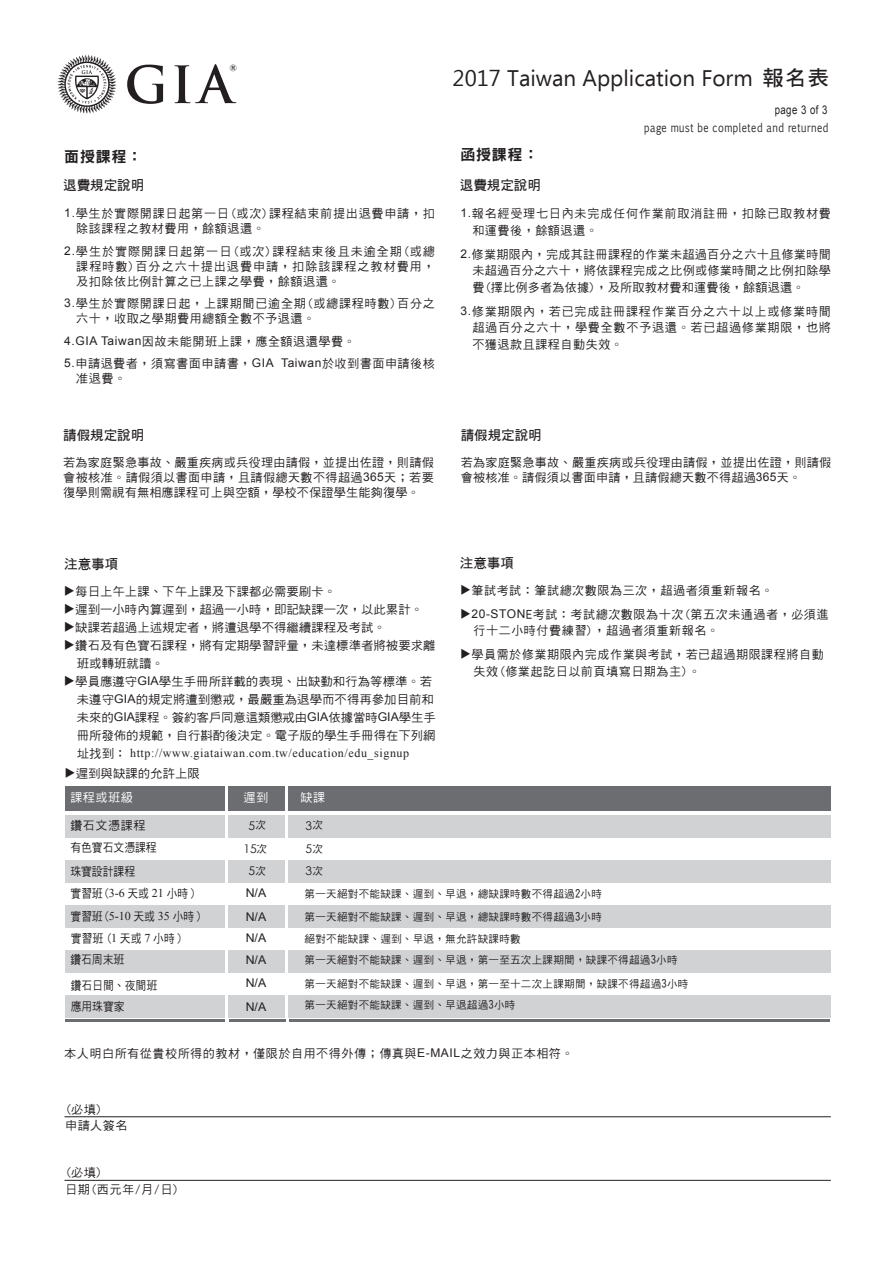
<style>
.page{position:relative;width:893px;height:1263px;background:#fff}
.page>*{position:absolute;margin:0;border:0;box-sizing:border-box;transform-origin:0 0}
.t1{font:22.5px "Ebrima";color:#231f20}
.t2{font:15px "DFN Hei XB HK BF";letter-spacing:.05em;color:#231f20}
.t3{font:13.5px "DF Hei Bd HK BF";color:#231f20}
.t4{font:12px/16.5px "DF Hei Md HK BF";letter-spacing:.05em;color:#231f20;text-align:justify}
.t5{font:12px/18px "DF Hei Md HK BF";letter-spacing:.01em;color:#231f20}
.t6{font:12px/15px "DF Hei Md HK BF";letter-spacing:.07em;color:#231f20}
.t7{font:12px/15px "DF Hei Md HK BF";letter-spacing:.03em;color:#231f20}
.t8{font:12px "Times New Roman";letter-spacing:.05em;color:#231f20}
.t9{font:12px/22.5px "DF Hei Md HK BF";color:#231f20;scale:.9 1}
.t10{font:12px "Euphemia CAS";letter-spacing:.05em;color:#231f20;scale:.8 1}
.t11{font:12px/22.8px "Arial";letter-spacing:.05em;color:#231f20}
.t12{font:12px "DF Hei Md HK BF";letter-spacing:.05em;color:#231f20;scale:.9 1}
.t13{font:12px/22.2px "DF Hei Md HK BF";color:#231f20}
.t14{font:12px "Century Gothic";color:#231f20}
.t15{font:12px "DF Hei Md HK BF";letter-spacing:.05em;color:#fff}
.t16{font:12px "Arial";letter-spacing:.05em;color:#231f20;scale:.8 1}
.t17{font:10.5px/21.6px "DF Hei Md HK BF";letter-spacing:.03em;color:#231f20}
.s1{font-family:"DF Hei Bd HK BF";font-size:21.15px}
.s2{font-family:"Arial"}
.s3{font-family:"DF Hei Md HK BF"}
.s4{font-family:"Times New Roman"}
.s5{font-family:"DF Hei Md HK BF";font-size:10.5px}
</style>
<div class="page">
<hr style="left:64px;top:1180px;width:767px;height:1px;background:#231f20">
<hr style="left:64px;top:1116px;width:767px;height:1px;background:#231f20">
<svg style="left:127px;top:65px;width:36px;height:39px"></svg>
<svg style="left:174px;top:64px;width:62px;height:39px"></svg>
<svg style="left:58px;top:55px;width:58px;height:59px"></svg>
<div style="left:289px;top:786px;width:542px;height:24px;background:#6c6d70"></div>
<div style="left:229px;top:786px;width:56px;height:24px;background:#6c6d70"></div>
<div style="left:65px;top:786px;width:160px;height:24px;background:#6c6d70"></div>
<div style="left:289px;top:815px;width:542px;height:22px;background:#d1d2d4"></div>
<div style="left:229px;top:815px;width:56px;height:22px;background:#d1d2d4"></div>
<div style="left:65px;top:815px;width:160px;height:22px;background:#d1d2d4"></div>
<div style="left:289px;top:860px;width:542px;height:22px;background:#d1d2d4"></div>
<div style="left:229px;top:860px;width:56px;height:22px;background:#d1d2d4"></div>
<div style="left:65px;top:860px;width:160px;height:22px;background:#d1d2d4"></div>
<div style="left:289px;top:905px;width:542px;height:22px;background:#d1d2d4"></div>
<div style="left:229px;top:905px;width:56px;height:22px;background:#d1d2d4"></div>
<div style="left:65px;top:905px;width:160px;height:22px;background:#d1d2d4"></div>
<div style="left:289px;top:950px;width:542px;height:22px;background:#d1d2d4"></div>
<div style="left:229px;top:950px;width:56px;height:22px;background:#d1d2d4"></div>
<div style="left:65px;top:950px;width:160px;height:22px;background:#d1d2d4"></div>
<div style="left:289px;top:995px;width:542px;height:22px;background:#d1d2d4"></div>
<div style="left:229px;top:995px;width:56px;height:22px;background:#d1d2d4"></div>
<div style="left:65px;top:995px;width:160px;height:22px;background:#d1d2d4"></div>
<hr style="left:289px;top:1019px;width:541px;height:3px;background:#6c6d70">
<hr style="left:229px;top:1019px;width:56px;height:3px;background:#6c6d70">
<hr style="left:65px;top:1019px;width:160px;height:3px;background:#6c6d70">
<h1 class="t1" style="left:453px;top:62px;width:378px">2017 Taiwan Application Form <span class="s1">報名表</span></h1>
<p class="t2" style="left:64px;top:149px;width:79px">面授課程：</p>
<p class="t2" style="left:460px;top:147px;width:79px">函授課程：</p>
<p class="t3" style="left:63px;top:178px;width:82px">退費規定說明</p>
<p class="t3" style="left:460px;top:178px;width:82px">退費規定說明</p>
<p class="t16" style="left:775px;top:102px;width:68px">page 3 of 3</p>
<p class="t10" style="left:644px;top:119px;width:232px">page must be completed and returned</p>
<p class="t6" style="left:76px;top:206px;width:360px;text-indent:-12px"><span class="s2">1.</span>學生於實際開課日起第一日(或次)課程結束前提出退費申請，扣除該課程之教材費用，餘額退還。</p>
<p class="t4" style="left:76px;top:243px;width:360px;line-height:15px;text-indent:-12px"><span class="s2">2.</span>學生於實際開課日起第一日(或次)課程結束後且未逾全期(或總課程時數)百分之六十提出退費申請，扣除該課程之教材費用，及扣除依比例計算之已上課之學費，餘額退還。</p>
<p class="t6" style="left:76px;top:296px;width:360px;text-indent:-12px"><span class="s2">3.</span>學生於實際開課日起，上課期間已逾全期(或總課程時數)百分之六十，收取之學期費用總額全數不予退還。</p>
<p class="t4" style="left:64px;top:330px;width:372px;line-height:22.5px"><span class="s2">4.GIA Taiwan</span>因故未能開班上課，應全額退還學費。<br><span class="s2">5.</span>申請退費者，須寫書面申請書，<span class="s2">GIA Taiwan</span>於收到書面申請後核</p>
<p class="t4" style="left:76px;top:370px;width:51px">准退費。</p>
<p class="t6" style="left:472px;top:205px;width:360px;line-height:16.5px;text-indent:-12px"><span class="s2">1.</span>報名經受理七日內未完成任何作業前取消註冊，扣除已取教材費和運費後，餘額退還。</p>
<p class="t4" style="left:472px;top:246px;width:360px;text-indent:-12px"><span class="s2">2.</span>修業期限內，完成其註冊課程的作業未超過百分之六十且修業時間未超過百分之六十，將依課程完成之比例或修業時間之比例扣除學費(擇比例多者為依據)，及所取教材費和運費後，餘額退還。</p>
<p class="t4" style="left:472px;top:303px;width:360px;text-indent:-12px"><span class="s2">3.</span>修業期限內，若已完成註冊課程作業百分之六十以上或修業時間超過百分之六十，學費全數不予退還。若已超過修業期限，也將不獲退款且課程自動失效。</p>
<p class="t3" style="left:63px;top:428px;width:82px">請假規定說明</p>
<p class="t3" style="left:461px;top:428px;width:82px">請假規定說明</p>
<p class="t4" style="left:63px;top:454px;width:372px;line-height:15px">若為家庭緊急事故、嚴重疾病或兵役理由請假，並提出佐證，則請假會被核准。請假須以書面申請，且請假總天數不得超過<span class="s2">365</span>天；若要復學則需視有無相應課程可上與空額，學校不保證學生能夠復學。</p>
<p class="t7" style="left:461px;top:454px;width:372px">若為家庭緊急事故、嚴重疾病或兵役理由請假，並提出佐證，則請假會被核准。請假須以書面申請，且請假總天數不得超過<span class="s2">365</span>天。</p>
<p class="t3" style="left:64px;top:557px;width:55px">注意事項</p>
<p class="t3" style="left:460px;top:556px;width:55px">注意事項</p>
<p class="t5" style="left:64px;top:583px;width:273px">◆每日上午上課、下午上課及下課都必需要刷卡。</p>
<p class="t5" style="left:64px;top:601px;width:360px">◆遲到一小時內算遲到，超過一小時，即記缺課一次，以此累計。</p>
<p class="t5" style="left:64px;top:619px;width:323px">◆缺課若超過上述規定者，將遭退學不得繼續課程及考試。</p>
<p class="t5" style="left:77px;top:637px;width:360px;text-indent:-13px">◆鑽石及有色寶石課程，將有定期學習評量，未達標準者將被要求離班或轉班就讀。</p>
<p class="t5" style="left:77px;top:673px;width:360px;text-indent:-13px">◆學員應遵守<span class="s2">GIA</span>學生手冊所詳載的表現、出缺勤和行為等標準。若未遵守<span class="s2">GIA</span>的規定將遭到懲戒，最嚴重為退學而不得再參加目前和未來的<span class="s2">GIA</span>課程。簽約客戶同意這類懲戒由<span class="s2">GIA</span>依據當時<span class="s2">GIA</span>學生手冊所發佈的規範，自行斟酌後決定。電子版的學生手冊得在下列網</p>
<p class="t4" style="left:460px;top:582px;width:314px">◆筆試考試：筆試總次數限為三次，超過者須重新報名。</p>
<p class="t4" style="left:474px;top:606px;width:357px;text-indent:-13px">◆<span class="s2">20-STON</span>E考試：考試總次數限為十次(第五次未通過者，必須進行十二小時付費練習)，超過者須重新報名。</p>
<p class="t4" style="left:474px;top:646px;width:352px;text-indent:-13px">◆學員需於修業期限內完成作業與考試，若已超過期限課程將自動失效(修業起訖日以前頁填寫日期為主)。</p>
<p class="t8" style="left:77px;top:745px;width:334px"><span class="s3">址找到：</span> http://www.giataiwan.com.tw/education/edu_signup</p>
<p class="t5" style="left:65px;top:764px;width:137px">◆遲到與缺課的允許上限</p>
<p class="t15" style="left:70px;top:792px;width:64px">課程或班級</p>
<p class="t13" style="left:70px;top:814px;width:88px">鑽石文憑課程有色寶石文憑課程</p>
<p class="t9" style="left:70px;top:860px;width:148px">珠寶設計課程<br>實習班(<span class="s4">3-6</span> 天或 <span class="s4">21</span> 小時 )實習班(<span class="s4">5-10</span> 天或 <span class="s4">35</span> 小時 )</p>
<p class="t15" style="left:244px;top:792px;width:26px">遲到</p>
<p class="t15" style="left:301px;top:792px;width:26px">缺課</p>
<p class="t14" style="left:248px;top:817px;width:19px">5<span class="s5">次</span></p>
<p class="t14" style="left:305px;top:817px;width:19px">3<span class="s5">次</span></p>
<p class="t14" style="left:243px;top:841px;width:25px">15<span class="s5">次</span></p>
<p class="t14" style="left:305px;top:841px;width:19px">5<span class="s5">次</span></p>
<p class="t14" style="left:248px;top:862px;width:19px">5<span class="s5">次</span></p>
<p class="t14" style="left:305px;top:862px;width:19px">3<span class="s5">次</span></p>
<p class="t11" style="left:246px;top:882px;width:22px">N/A</p>
<p class="t17" style="left:305px;top:883px;width:299px">第一天絕對不能缺課、遲到、早退，總缺課時數不得超過2小時</p>
<p class="t11" style="left:246px;top:905px;width:22px">N/A</p>
<p class="t17" style="left:305px;top:906px;width:299px">第一天絕對不能缺課、遲到、早退，總缺課時數不得超過3小時</p>
<p class="t12" style="left:71px;top:933px;width:126px">實習班 (<span class="s4">1</span> 天或 <span class="s4">7</span> 小時 )</p>
<p class="t11" style="left:246px;top:926px;width:22px">N/A</p>
<p class="t17" style="left:305px;top:928px;width:374px;line-height:21px">絕對不能缺課、遲到、早退，無允許缺課時數<br>第一天絕對不能缺課、遲到、早退，第一至五次上課期間，缺課不得超過3小時</p>
<p class="t9" style="left:70px;top:947px;width:98px;line-height:25.2px">鑽石周末班<br>鑽石日間、夜間班</p>
<p class="t12" style="left:71px;top:1000px;width:61px">應用珠寶家</p>
<p class="t11" style="left:246px;top:995px;width:22px">N/A</p>
<p class="t11" style="left:246px;top:949px;width:22px">N/A<br>N/A</p>
<p class="t17" style="left:305px;top:973px;width:385px">第一天絕對不能缺課、遲到、早退，第一至十二次上課期間，缺課不得超過3小時第一天絕對不能缺課、遲到、早退超過3小時</p>
<p class="t4" style="left:64px;top:1045px;width:511px">本人明白所有從貴校所得的教材，僅限於自用不得外傳；傳真與<span class="s2">E-MAIL</span>之效力與正本相符。</p>
<p class="t4" style="left:65px;top:1101px;width:39px">(必填)</p>
<p class="t4" style="left:65px;top:1117px;width:64px">申請人簽名</p>
<p class="t4" style="left:65px;top:1164px;width:39px">(必填)</p>
<p class="t4" style="left:65px;top:1181px;width:116px">日期(西元年/月/日)</p>
</div>
